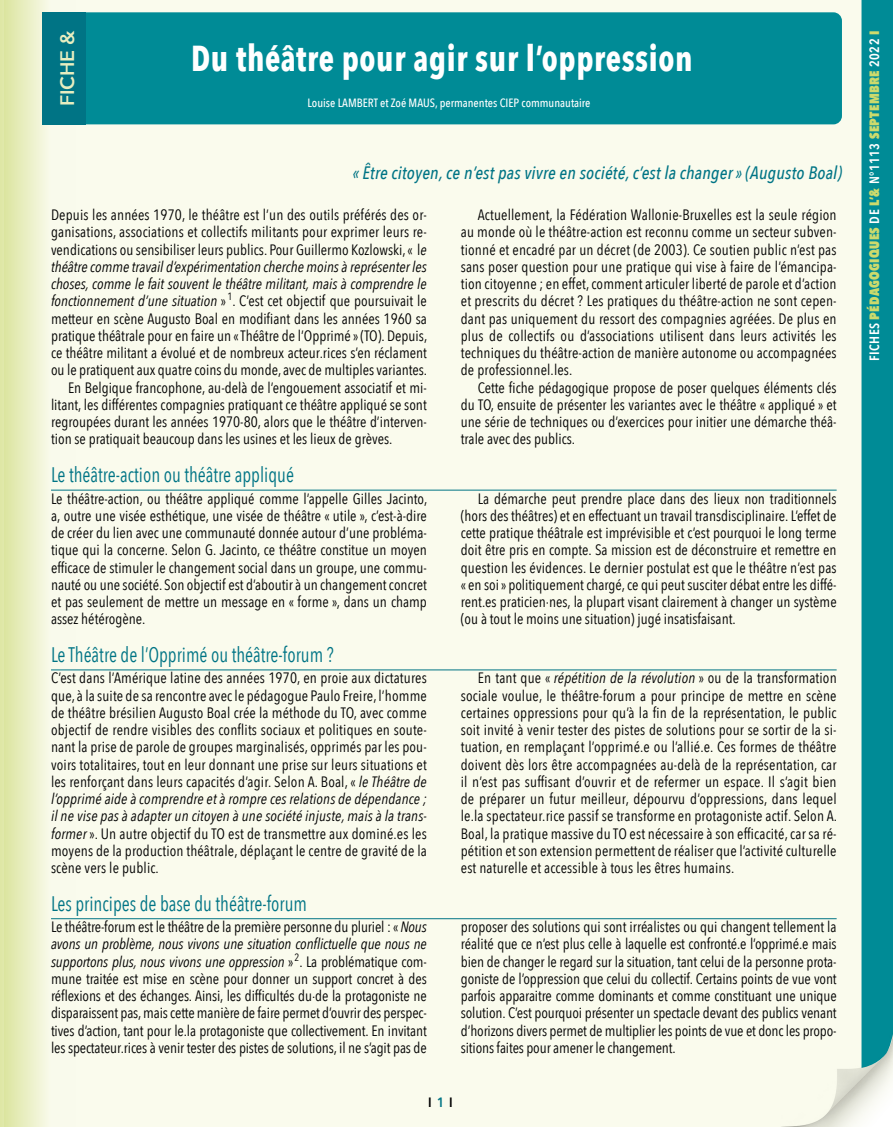
<style>
.page{position:relative;width:893px;height:1127px;background:#fff}
.page>*{position:absolute;margin:0;border:0;box-sizing:border-box;transform-origin:0 0}
.t1{font:700 36px "Avenir Next Condensed";letter-spacing:.02em;color:#fff;scale:.9 1}
.t2{font:21px "Avenir Next Condensed";color:#007485;scale:.9 1}
.t3{font:600 19.5px "Avenir Next";color:#e8eec0}
.t4{font:italic 500 18px "Avenir Next Condensed";letter-spacing:.01em;color:#007485}
.t5{font:15px/17.2px "Avenir Next Condensed";color:#000;text-align:justify}
.t6{font:italic 15px "Avenir Next Condensed";color:#000}
.t7{font:800 13.5px "Avenir Next Condensed";letter-spacing:.03em;color:#cdda6c}
.t8{font:600 13.5px "Avenir Next Condensed";color:#000}
.t9{font:500 12px "Avenir Next Condensed";color:#fff}
.s1{font-weight:600;color:#fff}
.s2{font-style:italic}
.s3{color:#007485}
</style>
<div class="page">
<div style="left:4px;top:0;width:889px;height:1127px;background:#fafbed"></div>
<svg style="left:0;top:0;width:75px;height:1127px"></svg>
<div style="left:43px;top:12px;width:799px;height:112px;background:#008b96;border-radius:9px"></div>
<div style="left:43px;top:12px;width:43px;height:112px;background:#007485"></div>
<svg style="left:806px;top:0;width:87px;height:1127px"></svg>
<hr style="left:51px;top:490px;width:786px;height:1px;background:#007485">
<hr style="left:51px;top:669px;width:786px;height:1px;background:#007485">
<hr style="left:51px;top:918px;width:786px;height:1px;background:#007485">
<h3 class="t3" style="left:51px;top:106px;width:77px;rotate:-90deg">FICHE &amp;</h3>
<p class="t7" style="left:866px;top:361px;width:332px;rotate:-90deg"><span class="s1">FICHES</span> PÉDAGOGIQUES <span class="s1">DE</span> L’&amp; <span class="s1">N°1113</span> SEPTEMBRE <span class="s1">2022</span> I</p>
<h1 class="t1" style="left:191px;top:37px;width:559px">Du théâtre pour agir sur l’oppression</h1>
<p class="t9" style="left:308px;top:95px;width:284px">Louise LAMBERT et Zoé MAUS, permanentes CIEP communautaire</p>
<p class="t4" style="left:353px;top:161px;width:490px">« Être citoyen, ce n’est pas vivre en société, c’est la changer » (Augusto Boal)</p>
<p class="t5" style="left:51px;top:206px;width:377px">Depuis les années 1970, le théâtre est l’un des outils préférés des or-</p>
<p class="t5" style="left:51px;top:223px;width:377px">ganisations, associations et collectifs militants pour exprimer leurs re-</p>
<p class="t5" style="left:51px;top:240px;width:377px">vendications ou sensibiliser leurs publics. Pour Guillermo Kozlowski, « l<span class="s2">e</span></p>
<p class="t6" style="left:51px;top:258px;width:377px">théâtre comme travail d’expérimentation cherche moins à représenter les</p>
<p class="t6" style="left:51px;top:275px;width:377px">choses, comme le fait souvent le théâtre militant, mais à comprendre le</p>
<p class="t5" style="left:51px;top:292px;width:377px"><span class="s2">fonctionnement d’une situation</span> » <sup>1</sup>. C’est cet objectif que poursuivait le</p>
<p class="t5" style="left:51px;top:309px;width:377px">metteur en scène Augusto Boal en modifiant dans les années 1960 sa</p>
<p class="t5" style="left:51px;top:326px;width:378px">pratique théâtrale pour en faire un « Théâtre de l’Opprimé » (TO). Depuis,</p>
<p class="t5" style="left:51px;top:344px;width:377px">ce théâtre militant a évolué et de nombreux acteur.rices s’en réclament</p>
<p class="t5" style="left:51px;top:361px;width:378px">ou le pratiquent aux quatre coins du monde, avec de multiples variantes.</p>
<p class="t5" style="left:68px;top:378px;width:360px">En Belgique francophone, au-delà de l’engouement associatif et mi-</p>
<p class="t5" style="left:51px;top:395px;width:377px">litant, les différentes compagnies pratiquant ce théâtre appliqué se sont</p>
<p class="t5" style="left:51px;top:413px;width:377px">regroupées durant les années 1970-80, alors que le théâtre d’interven-</p>
<p class="t5" style="left:51px;top:430px;width:343px">tion se pratiquait beaucoup dans les usines et les lieux de grèves.</p>
<p class="t5" style="left:461px;top:206px;width:377px;text-indent:17px">Actuellement, la Fédération Wallonie-Bruxelles est la seule région au monde où le théâtre-action est reconnu comme un secteur subven&shy;tionné et encadré par un décret (de 2003). Ce soutien public n’est pas sans poser question pour une pratique qui vise à faire de l’émancipa&shy;tion citoyenne ; en effet, comment articuler liberté de parole et d’action et prescrits du décret ? Les pratiques du théâtre-action ne sont cepen&shy;dant pas uniquement du ressort des compagnies agréées. De plus en plus de collectifs ou d’associations utilisent dans leurs activités les techniques du théâtre-action de manière autonome ou accompagnées de professionnel.les.</p>
<p class="t5" style="left:461px;top:378px;width:377px;text-indent:17px">Cette fiche pédagogique propose de poser quelques éléments clés du TO, ensuite de présenter les variantes avec le théâtre « appliqué » et une série de techniques ou d’exercices pour initier une démarche théâ&shy;trale avec des publics.</p>
<h2 class="t2" style="left:51px;top:457px;width:271px">Le théâtre-action ou théâtre appliqué</h2>
<p class="t5" style="left:51px;top:489px;width:378px">Le théâtre-action, ou théâtre appliqué comme l’appelle Gilles Jacinto, a, outre une visée esthétique, une visée de théâtre « utile », c’est-à-dire de créer du lien avec une communauté donnée autour d’une probléma&shy;tique qui la concerne. Selon G. Jacinto, ce théâtre constitue un moyen efficace de stimuler le changement social dans un groupe, une commu&shy;nauté ou une société. Son objectif est d’aboutir à un changement concret et pas seulement de mettre un message en « forme », dans un champ assez hétérogène.</p>
<p class="t5" style="left:461px;top:489px;width:377px;text-indent:17px">La démarche peut prendre place dans des lieux non traditionnels (hors des théâtres) et en effectuant un travail transdisciplinaire. L’effet de cette pratique théâtrale est imprévisible et c’est pourquoi le long terme doit être pris en compte. Sa mission est de déconstruire et remettre en question les évidences. Le dernier postulat est que le théâtre n’est pas « en soi » politiquement chargé, ce qui peut susciter débat entre les diffé&shy;rent.es praticien·nes, la plupart visant clairement à changer un système (ou à tout le moins une situation) jugé insatisfaisant.</p>
<h2 class="t2" style="left:51px;top:636px;width:316px">Le Théâtre de l’Opprimé ou théâtre-forum ?</h2>
<p class="t5" style="left:51px;top:669px;width:377px">C’est dans l’Amérique latine des années 1970, en proie aux dictatures que, à la suite de sa rencontre avec le pédagogue Paulo Freire, l’homme de théâtre brésilien Augusto Boal crée la méthode du TO, avec comme objectif de rendre visibles des conflits sociaux et politiques en soute&shy;nant la prise de parole de groupes marginalisés, opprimés par les pou&shy;voirs totalitaires, tout en leur donnant une prise sur leurs situations et les renforçant dans leurs capacités d’agir. Selon A. Boal, « <span class="s2">le Théâtre de l’opprimé aide à comprendre et à rompre ces relations de dépendance ; il ne vise pas à adapter un citoyen à une société injuste, mais à la trans&shy;former</span> ». Un autre objectif du TO est de transmettre aux dominé.es les moyens de la production théâtrale, déplaçant le centre de gravité de la scène vers le public.</p>
<p class="t5" style="left:461px;top:669px;width:378px;text-indent:17px">En tant que « <span class="s2">répétition de la révolution</span> » ou de la transformation sociale voulue, le théâtre-forum a pour principe de mettre en scène certaines oppressions pour qu’à la fin de la représentation, le public soit invité à venir tester des pistes de solutions pour se sortir de la si&shy;tuation, en remplaçant l’opprimé.e ou l’allié.e. Ces formes de théâtre doivent dès lors être accompagnées au-delà de la représentation, car il n’est pas suffisant d’ouvrir et de refermer un espace. Il s’agit bien de préparer un futur meilleur, dépourvu d’oppressions, dans lequel le.la spectateur.rice passif se transforme en protagoniste actif. Selon A.<br>Boal, la pratique massive du TO est nécessaire à son efficacité, car sa ré&shy;pétition et son extension permettent de réaliser que l’activité culturelle est naturelle et accessible à tous les êtres humains.</p>
<h2 class="t2" style="left:51px;top:885px;width:286px">Les principes de base du théâtre-forum</h2>
<p class="t5" style="left:51px;top:917px;width:377px">Le théâtre-forum est le théâtre de la première personne du pluriel : « <span class="s2">Nous avons un problème, nous vivons une situation conflictuelle que nous ne supportons plus, nous vivons une oppression</span> »<sup>2</sup>. La problématique com&shy;mune traitée est mise en scène pour donner un support concret à des réflexions et des échanges. Ainsi, les difficultés du.de la protagoniste ne disparaissent pas, mais cette manière de faire permet d’ouvrir des perspec&shy;tives d’action, tant pour le.la protagoniste que collectivement. En invitant les spectateur.rices à venir tester des pistes de solutions, il ne s’agit pas de</p>
<p class="t5" style="left:461px;top:917px;width:377px">proposer des solutions qui sont irréalistes ou qui changent tellement la réalité que ce n’est plus celle à laquelle est confronté.e l’opprimé.e mais bien de changer le regard sur la situation, tant celui de la personne prota&shy;goniste de l’oppression que celui du collectif. Certains points de vue vont parfois apparaitre comme dominants et comme constituant une unique solution. C’est pourquoi présenter un spectacle devant des publics venant d’horizons divers permet de multiplier les points de vue et donc les propo&shy;sitions faites pour amener le changement.</p>
<p class="t8" style="left:428px;top:1091px;width:26px">I <span class="s3">1</span> I</p>
</div>
